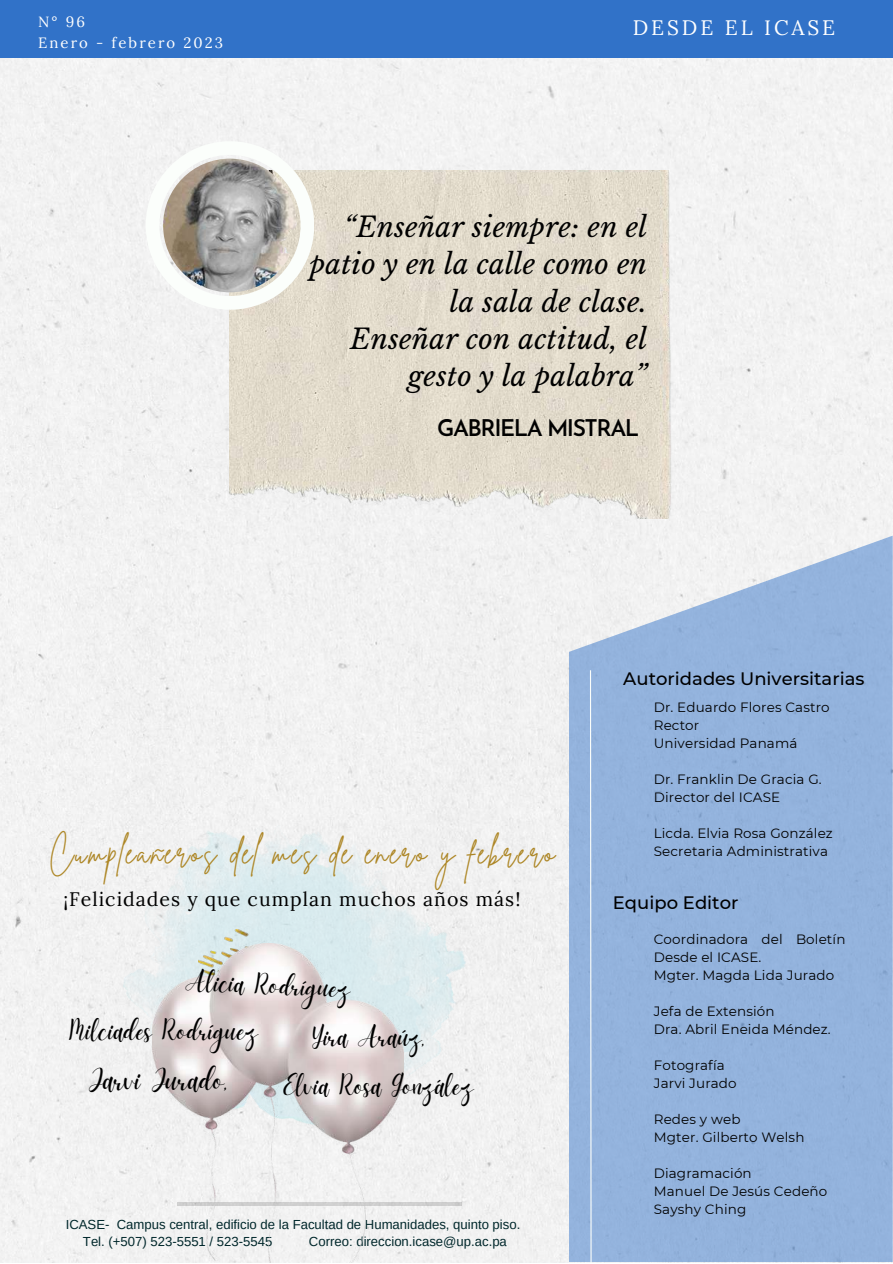
<style>
.page{position:relative;width:893px;height:1264px;background:#fff}
.page>*{position:absolute;margin:0;border:0;box-sizing:border-box;transform-origin:0 0}
.t1{font:31.5px "Brittany Signature";letter-spacing:.07em;color:#ad8625}
.t2{font:31.35px "Daydream";color:#000}
.t3{font:28.8px "Daydream";color:#000}
.t4{font:italic 27.45px/37.3px "Libre Baskerville";letter-spacing:.01em;color:#010101;text-align:right}
.t5{font:600 22.95px "Josefin Sans";letter-spacing:-.065em;color:#010101}
.t6{font:20.85px "Lora";letter-spacing:.14em;color:#fff}
.t7{font:19.5px "Lora";letter-spacing:.055em;color:#000}
.t8{font:500 18px "Montserrat";color:#000}
.t9{font:14.85px/20.2px "Lora";letter-spacing:.14em;color:#fff}
.t10{font:13.5px/18px "Montserrat";letter-spacing:.01em;color:#000}
.t11{font:13.2px/17.5px "Arimo";color:#00272b}
</style>
<div class="page">
<div style="left:0;top:57px;width:892px;height:1205px;background:#f2f2f2"></div>
<hr style="left:177px;top:1202px;width:284px;height:3px;background:#000">
<img style="left:123px;top:826px;width:344px;height:302px">
<img style="left:198px;top:929px;width:70px;height:14px">
<img style="left:153px;top:943px;width:251px;height:319px">
<svg style="left:569px;top:535px;width:323px;height:727px;background:#9ab7de"></svg>
<svg style="left:589px;top:669px;width:3px;height:593px;background:#b9cee7"></svg>
<img style="left:230px;top:171px;width:441px;height:348px">
<svg style="left:146px;top:141px;width:168px;height:169px"></svg>
<div style="left:0;top:0;width:892px;height:57px;background:#3172c8"></div>
<p class="t9" style="left:38px;top:12px;width:186px">N° 96<br>Enero - febrero 2023</p>
<h3 class="t6" style="left:632px;top:14px;width:204px">DESDE EL ICASE</h3>
<h3 class="t4" style="left:310px;top:208px;width:339px">“Enseñar siempre: en el patio y en la calle como en la sala de clase.<br>Enseñar con actitud, el gesto y la palabra”</h3>
<h3 class="t5" style="left:437px;top:419px;width:204px">GABRIELA MISTRAL</h3>
<h1 class="t1" style="left:49px;top:831px;width:507px">Cumpleañeros del mes de enero y febrero</h1>
<h3 class="t7" style="left:63px;top:886px;width:458px">¡Felicidades y que cumplan muchos años más!</h3>
<h3 class="t3" style="left:187px;top:963px;width:166px;rotate:3deg">Alicia Rodríguez</h3>
<h3 class="t3" style="left:69px;top:1014px;width:190px">Milciades Rodríguez</h3>
<h2 class="t2" style="left:89px;top:1062px;width:139px">Jarvi Jurado,</h2>
<h3 class="t3" style="left:312px;top:1020px;width:114px">Yira Araúz,</h3>
<h3 class="t3" style="left:283px;top:1068px;width:192px">Elvia Rosa González</h3>
<p class="t11" style="left:83px;top:1215px;width:439px;text-indent:-17px">ICASE- Campus central, edificio de la Facultad de Humanidades, quinto piso.<br>Tel. (+507) 523-5551 / 523-5545</p>
<p class="t11" style="left:309px;top:1232px;width:199px">Correo: direccion.icase@up.ac.pa</p>
<h3 class="t8" style="left:623px;top:667px;width:243px">Autoridades Universitarias</h3>
<p class="t10" style="left:653px;top:698px;width:177px">Dr. Eduardo Flores Castro<br>Rector<br>Universidad Panamá</p>
<p class="t10" style="left:653px;top:770px;width:169px">Dr. Franklin De Gracia G.<br>Director del ICASE</p>
<p class="t10" style="left:653px;top:823px;width:180px">Licda. Elvia Rosa González<br>Secretaria Administrativa</p>
<h3 class="t8" style="left:613px;top:891px;width:127px">Equipo Editor</h3>
<p class="t10" style="left:653px;top:930px;width:193px">Coordinadora del Boletín<br>Desde el ICASE.<br>Mgter. Magda Lida Jurado</p>
<p class="t10" style="left:653px;top:1002px;width:178px">Jefa de Extensión<br>Dra. Abril Eneida Méndez.</p>
<p class="t10" style="left:653px;top:1056px;width:84px">Fotografía<br>Jarvi Jurado</p>
<p class="t10" style="left:653px;top:1110px;width:152px">Redes y web<br>Mgter. Gilberto Welsh</p>
<p class="t10" style="left:653px;top:1164px;width:175px">Diagramación<br>Manuel De Jesús Cedeño<br>Sayshy Ching</p>
</div>
